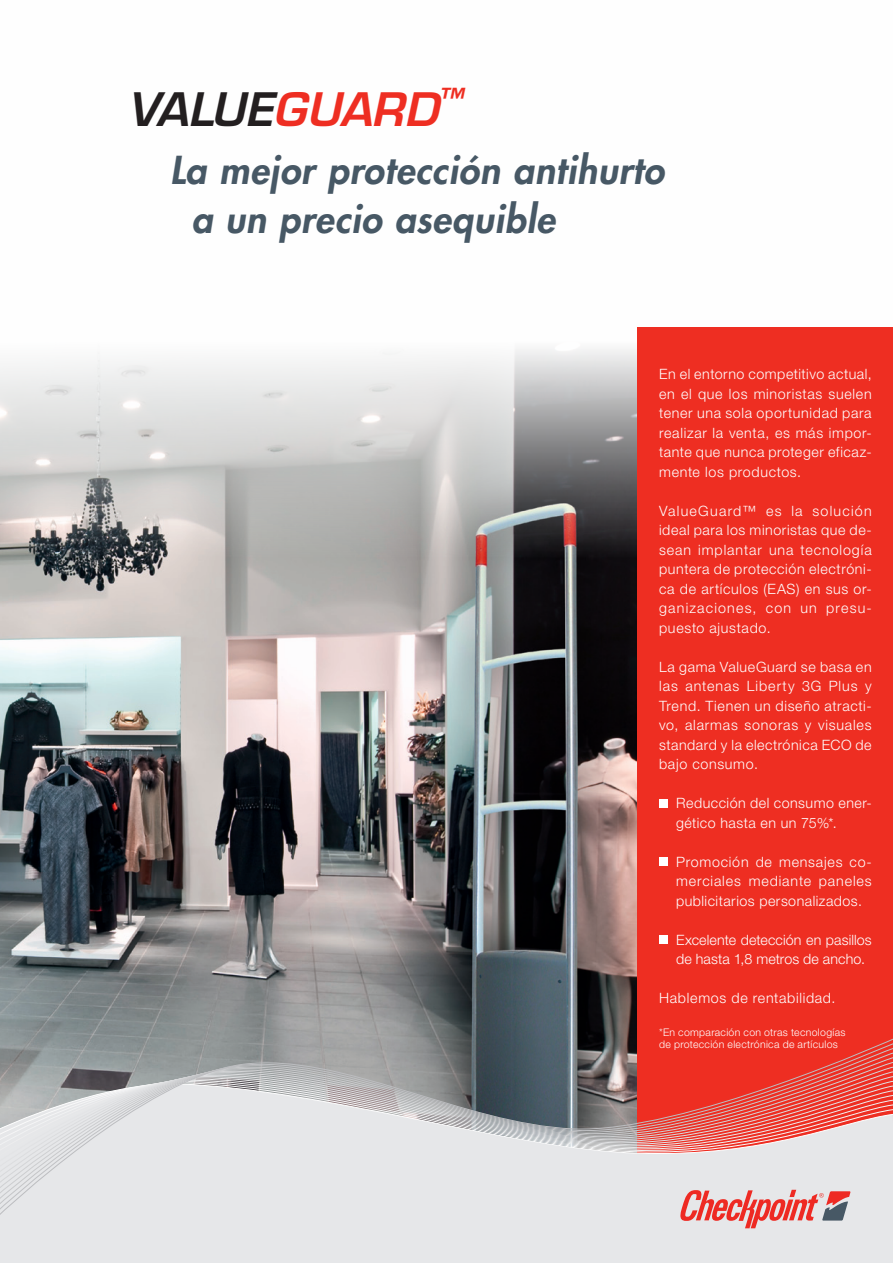
<style>
.page{position:relative;width:893px;height:1263px;background:#fff}
.page>*{position:absolute;margin:0;border:0;box-sizing:border-box;transform-origin:0 0}
.t1{font:italic 600 45px "Eurostile LT Std";letter-spacing:-.01em;color:#231f20}
.t2{font:italic 800 37.5px/48.8px "Futura Std";letter-spacing:.02em;color:#475865}
.t3{font:300 14.25px/19.5px "Helvetica Neue LT Std";letter-spacing:.04em;color:#fff;text-align:justify}
.t4{font:300 14.25px/19.5px "Helvetica Neue LT Std";letter-spacing:.01em;color:#fff}
.t5{font:300 10.5px/12.8px "Helvetica Neue LT Std";letter-spacing:.03em;color:#fff}
.s1{color:#ee2e22}
</style>
<div class="page">
<img style="left:0;top:327px;width:638px;height:706px">
<div style="left:638px;top:327px;width:255px;height:936px;background:#ee2e22"></div>
<div style="left:0;top:1228px;width:893px;height:35px;background:#e6e7e9"></div>
<svg style="left:0;top:1033px;width:893px;height:195px;background:#cab2b2"></svg>
<svg style="left:680px;top:1190px;width:170px;height:38px"></svg>
<div style="left:659px;top:799px;width:9px;height:9px;background:#fff"></div>
<div style="left:659px;top:858px;width:9px;height:8px;background:#fff"></div>
<div style="left:659px;top:936px;width:9px;height:8px;background:#fff"></div>
<h1 class="t1" style="left:128px;top:81px;width:337px">VALUE<span class="s1">GUARD</span><sup>™</sup></h1>
<h2 class="t2" style="left:191px;top:147px;width:474px;text-indent:-21px">La mejor protección antihurto a un precio asequible</h2>
<p class="t3" style="left:659px;top:364px;width:214px">En el entorno competitivo actual, en el que los minoristas suelen tener una sola oportunidad para realizar la venta, es más impor&shy;tante que nunca proteger eficaz&shy;mente los productos.</p>
<p class="t3" style="left:659px;top:501px;width:214px">ValueGuard™ es la solución ideal para los minoristas que de&shy;sean implantar una tecnología puntera de protección electróni&shy;ca de artículos (EAS) en sus or&shy;ganizaciones, con un presu&shy;puesto ajustado.</p>
<p class="t3" style="left:659px;top:657px;width:214px">La gama ValueGuard se basa en las antenas Liberty 3G Plus y Trend. Tienen un diseño atracti&shy;vo, alarmas sonoras y visuales standard y la electrónica ECO de bajo consumo.</p>
<p class="t3" style="left:676px;top:793px;width:197px">Reducción del consumo ener&shy;gético hasta en un 75%*.</p>
<p class="t3" style="left:676px;top:852px;width:197px">Promoción de mensajes co&shy;merciales mediante paneles publicitarios personalizados.</p>
<p class="t4" style="left:676px;top:930px;width:197px">Excelente detección en pasillos de hasta 1,8 metros de ancho.</p>
<p class="t3" style="left:659px;top:988px;width:178px">Hablemos de rentabilidad.</p>
<p class="t5" style="left:659px;top:1025px;width:188px">*En comparación con otras tecnologías de protección electrónica de artículos</p>
</div>
